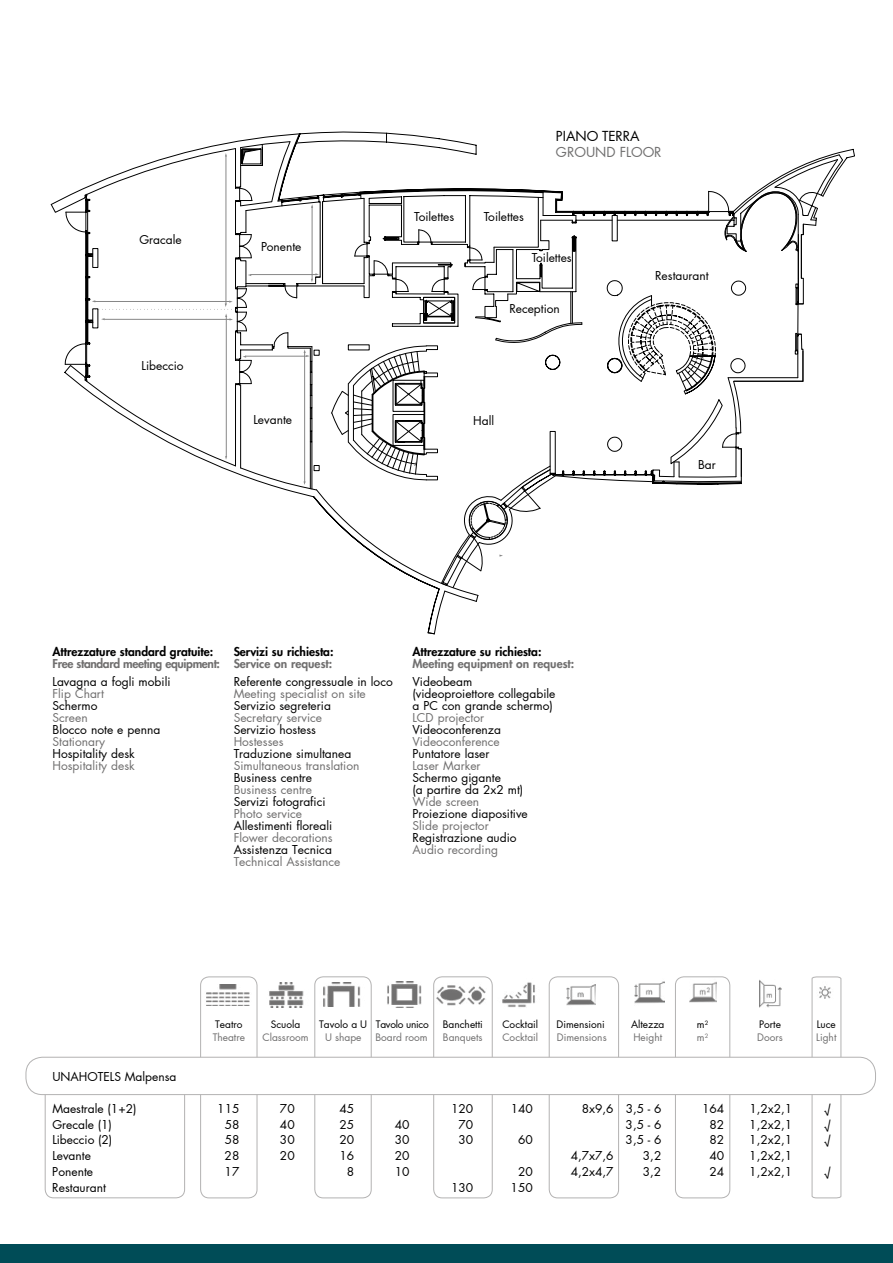
<style>
.page{position:relative;width:893px;height:1263px;background:#fff}
.page>*{position:absolute;margin:0;border:0;box-sizing:border-box;transform-origin:0 0}
.t1{font:13.5px "Futura LT Pro";color:#706f6f}
.t2{font:13.5px "Futura LT Pro";color:#000}
.t3{font:12px/12px "Futura LT Pro";color:#000}
.t4{font:12px "Futura LT Pro";color:#706f6f}
.t5{font:800 12px "Futura LT Pro";color:#000}
.t6{font:800 12px "Futura LT Pro";color:#706f6f}
.t7{font:800 12px "Futura LT Pro";letter-spacing:-.03em;color:#706f6f}
.t8{font:10.2px "Futura LT Pro";color:#706f6f}
.t9{font:10.2px/13.4px "Futura LT Pro";color:#000}
.t10{font:10.2px "Futura LT Pro";letter-spacing:-.025em;color:#000}
.s1{color:#706f6f}
</style>
<div class="page">
<div style="left:675px;top:976px;width:55px;height:222px;border:1px solid #b3b2b2;border-radius:9px"></div>
<div style="left:200px;top:976px;width:57px;height:222px;border:1px solid #b3b2b2;border-radius:9px"></div>
<div style="left:314px;top:976px;width:58px;height:222px;border:1px solid #b3b2b2;border-radius:9px"></div>
<div style="left:433px;top:976px;width:60px;height:222px;border:1px solid #b3b2b2;border-radius:9px"></div>
<div style="left:549px;top:976px;width:70px;height:222px;border:1px solid #b3b2b2;border-radius:9px"></div>
<svg style="left:811px;top:976px;width:31px;height:223px"></svg>
<div style="left:45px;top:1083px;width:140px;height:115px;border:1px solid #b3b2b2;border-radius:9px"></div>
<div style="left:26px;top:1057px;width:849px;height:37px;background:#fff;border-radius:17px"></div>
<div style="left:26px;top:1057px;width:850px;height:38px;border:1px solid #b3b2b2;border-radius:17px"></div>
<svg style="left:65px;top:133px;width:778px;height:469px"></svg>
<img style="left:206px;top:985px;width:44px;height:21px">
<img style="left:269px;top:982px;width:35px;height:25px">
<img style="left:323px;top:983px;width:38px;height:23px">
<img style="left:387px;top:981px;width:35px;height:26px">
<img style="left:502px;top:982px;width:33px;height:25px">
<img style="left:566px;top:984px;width:29px;height:22px">
<img style="left:635px;top:981px;width:29px;height:23px">
<img style="left:689px;top:982px;width:27px;height:21px">
<img style="left:759px;top:979px;width:22px;height:29px">
<img style="left:811px;top:981px;width:29px;height:22px">
<img style="left:436px;top:985px;width:50px;height:21px">
<div style="left:0;top:1245px;width:893px;height:18px;background:#004c57"></div>
<p class="t3" style="left:139px;top:233px;width:44px">Gracale</p>
<p class="t3" style="left:142px;top:359px;width:43px">Libeccio</p>
<p class="t3" style="left:261px;top:241px;width:42px">Ponente</p>
<p class="t3" style="left:254px;top:413px;width:40px">Levante</p>
<p class="t3" style="left:414px;top:210px;width:42px">Toilettes</p>
<p class="t2" style="left:556px;top:127px;width:85px">PIANO TERRA</p>
<p class="t1" style="left:556px;top:143px;width:107px">GROUND FLOOR</p>
<p class="t3" style="left:484px;top:210px;width:42px">Toilettes</p>
<p class="t3" style="left:532px;top:251px;width:42px">Toilettes</p>
<p class="t3" style="left:655px;top:269px;width:55px">Restaurant</p>
<p class="t3" style="left:509px;top:302px;width:52px">Reception</p>
<p class="t3" style="left:473px;top:414px;width:22px">Hall</p>
<p class="t3" style="left:698px;top:459px;width:19px">Bar</p>
<p class="t5" style="left:53px;top:643px;width:162px">Attrezzature standard gratuite:</p>
<p class="t7" style="left:53px;top:655px;width:169px">Free standard meeting equipment:</p>
<p class="t3" style="left:53px;top:675px;width:120px">Lavagna a fogli mobili</p>
<p class="t4" style="left:53px;top:685px;width:53px">Flip Chart</p>
<p class="t3" style="left:53px;top:699px;width:46px">Schermo</p>
<p class="t4" style="left:53px;top:709px;width:37px">Screen</p>
<p class="t3" style="left:53px;top:723px;width:109px">Blocco note e penna</p>
<p class="t4" style="left:53px;top:733px;width:54px">Stationary</p>
<p class="t3" style="left:53px;top:747px;width:84px">Hospitality desk</p>
<p class="t4" style="left:53px;top:757px;width:84px">Hospitality desk</p>
<p class="t5" style="left:234px;top:643px;width:101px">Servizi su richiesta:</p>
<p class="t6" style="left:234px;top:655px;width:100px">Service on request:</p>
<p class="t3" style="left:234px;top:675px;width:161px">Referente congressuale in loco</p>
<p class="t4" style="left:234px;top:685px;width:134px">Meeting specialist on site</p>
<p class="t3" style="left:234px;top:699px;width:99px">Servizio segreteria</p>
<p class="t4" style="left:234px;top:709px;width:90px">Secretary service</p>
<p class="t3" style="left:234px;top:723px;width:84px">Servizio hostess</p>
<p class="t4" style="left:234px;top:733px;width:51px">Hostesses</p>
<p class="t3" style="left:234px;top:747px;width:119px">Traduzione simultanea</p>
<p class="t4" style="left:234px;top:757px;width:127px">Simultaneous translation</p>
<p class="t3" style="left:234px;top:771px;width:80px">Business centre</p>
<p class="t4" style="left:234px;top:781px;width:80px">Business centre</p>
<p class="t3" style="left:234px;top:795px;width:93px">Servizi fotografici</p>
<p class="t4" style="left:234px;top:805px;width:70px">Photo service</p>
<p class="t3" style="left:234px;top:819px;width:100px">Allestimenti floreali</p>
<p class="t4" style="left:234px;top:829px;width:101px">Flower decorations</p>
<p class="t3" style="left:234px;top:843px;width:100px">Assistenza Tecnica</p>
<p class="t4" style="left:234px;top:853px;width:108px">Technical Assistance</p>
<p class="t5" style="left:412px;top:643px;width:130px">Attrezzature su richiesta:</p>
<p class="t6" style="left:412px;top:655px;width:163px">Meeting equipment on request:</p>
<p class="t3" style="left:412px;top:675px;width:144px">Videobeam (videoproiettore collegabile a PC con grande schermo)</p>
<p class="t4" style="left:412px;top:709px;width:73px">LCD projector</p>
<p class="t3" style="left:412px;top:723px;width:90px">Videoconferenza</p>
<p class="t4" style="left:412px;top:733px;width:89px">Videoconference</p>
<p class="t3" style="left:412px;top:747px;width:78px">Puntatore laser</p>
<p class="t4" style="left:412px;top:757px;width:70px">Laser Marker</p>
<p class="t3" style="left:412px;top:771px;width:112px">Schermo gigante<br>(a partire da 2x2 mt)</p>
<p class="t4" style="left:412px;top:793px;width:68px">Wide screen</p>
<p class="t3" style="left:412px;top:807px;width:117px">Proiezione diapositive</p>
<p class="t4" style="left:412px;top:817px;width:78px">Slide projector</p>
<p class="t3" style="left:412px;top:831px;width:106px">Registrazione audio</p>
<p class="t4" style="left:412px;top:841px;width:87px">Audio recording</p>
<p class="t9" style="left:215px;top:1017px;width:29px">Teatro</p>
<p class="t8" style="left:213px;top:1031px;width:34px">Theatre</p>
<p class="t9" style="left:271px;top:1017px;width:31px">Scuola</p>
<p class="t8" style="left:262px;top:1031px;width:48px">Classroom</p>
<p class="t9" style="left:319px;top:1017px;width:50px">Tavolo a U</p>
<p class="t8" style="left:325px;top:1031px;width:38px">U shape</p>
<p class="t10" style="left:376px;top:1017px;width:55px">Tavolo unico</p>
<p class="t8" style="left:375px;top:1031px;width:54px">Board room</p>
<p class="t9" style="left:443px;top:1017px;width:41px">Banchetti</p>
<p class="t8" style="left:443px;top:1031px;width:41px">Banquets</p>
<p class="t9" style="left:502px;top:1017px;width:37px">Cocktail</p>
<p class="t8" style="left:502px;top:1031px;width:37px">Cocktail</p>
<p class="t9" style="left:557px;top:1017px;width:50px">Dimensioni</p>
<p class="t8" style="left:557px;top:1031px;width:51px">Dimensions</p>
<p class="t9" style="left:631px;top:1017px;width:35px">Altezza</p>
<p class="t8" style="left:633px;top:1031px;width:30px">Height</p>
<p class="t9" style="left:697px;top:1017px;width:13px">m<sup>2 </sup><span class="s1">m</span><sup>2</sup></p>
<p class="t9" style="left:759px;top:1017px;width:23px">Porte</p>
<p class="t8" style="left:757px;top:1031px;width:27px">Doors</p>
<p class="t9" style="left:817px;top:1017px;width:21px">Luce</p>
<p class="t8" style="left:816px;top:1031px;width:22px">Light</p>
<p class="t3" style="left:52px;top:1071px;width:126px">UNAHOTELS Malpensa</p>
<p class="t3" style="left:52px;top:1102px;width:86px">Maestrale (1+2)</p>
<p class="t3" style="left:217px;top:1102px;width:24px">115</p>
<p class="t3" style="left:280px;top:1102px;width:16px">70</p>
<p class="t3" style="left:339px;top:1102px;width:16px">45</p>
<p class="t3" style="left:451px;top:1102px;width:24px">120</p>
<p class="t3" style="left:511px;top:1102px;width:24px">140</p>
<p class="t3" style="left:582px;top:1102px;width:81px">8x9,6 3,5 - 6</p>
<p class="t3" style="left:702px;top:1102px;width:24px">164</p>
<p class="t3" style="left:749px;top:1102px;width:44px">1,2x2,1</p>
<p class="t3" style="left:824px;top:1102px;width:8px">√</p>
<p class="t3" style="left:52px;top:1118px;width:61px">Grecale (1)</p>
<p class="t3" style="left:225px;top:1118px;width:16px">58</p>
<p class="t3" style="left:280px;top:1118px;width:16px">40</p>
<p class="t3" style="left:339px;top:1118px;width:16px">25</p>
<p class="t3" style="left:395px;top:1118px;width:16px">40</p>
<p class="t3" style="left:459px;top:1118px;width:16px">70</p>
<p class="t3" style="left:626px;top:1118px;width:37px">3,5 - 6</p>
<p class="t3" style="left:709px;top:1118px;width:16px">82</p>
<p class="t3" style="left:749px;top:1118px;width:44px">1,2x2,1</p>
<p class="t3" style="left:824px;top:1118px;width:8px">√</p>
<p class="t3" style="left:52px;top:1134px;width:62px">Libeccio (2)</p>
<p class="t3" style="left:225px;top:1134px;width:16px">58</p>
<p class="t3" style="left:280px;top:1134px;width:16px">30</p>
<p class="t3" style="left:339px;top:1134px;width:16px">20</p>
<p class="t3" style="left:395px;top:1134px;width:16px">30</p>
<p class="t3" style="left:459px;top:1134px;width:16px">30</p>
<p class="t3" style="left:518px;top:1134px;width:16px">60</p>
<p class="t3" style="left:626px;top:1134px;width:37px">3,5 - 6</p>
<p class="t3" style="left:709px;top:1134px;width:16px">82</p>
<p class="t3" style="left:749px;top:1134px;width:44px">1,2x2,1</p>
<p class="t3" style="left:824px;top:1134px;width:8px">√</p>
<p class="t3" style="left:52px;top:1149px;width:40px">Levante</p>
<p class="t3" style="left:225px;top:1149px;width:16px">28</p>
<p class="t3" style="left:280px;top:1149px;width:16px">20</p>
<p class="t3" style="left:339px;top:1149px;width:16px">16</p>
<p class="t3" style="left:395px;top:1149px;width:16px">20</p>
<p class="t3" style="left:571px;top:1149px;width:44px">4,7x7,6</p>
<p class="t3" style="left:643px;top:1149px;width:20px">3,2</p>
<p class="t3" style="left:709px;top:1149px;width:16px">40</p>
<p class="t3" style="left:749px;top:1149px;width:44px">1,2x2,1</p>
<p class="t3" style="left:52px;top:1165px;width:42px">Ponente</p>
<p class="t3" style="left:225px;top:1165px;width:16px">17</p>
<p class="t3" style="left:347px;top:1165px;width:9px">8</p>
<p class="t3" style="left:395px;top:1165px;width:16px">10</p>
<p class="t3" style="left:518px;top:1165px;width:16px">20</p>
<p class="t3" style="left:571px;top:1165px;width:44px">4,2x4,7</p>
<p class="t3" style="left:643px;top:1165px;width:20px">3,2</p>
<p class="t3" style="left:709px;top:1165px;width:16px">24</p>
<p class="t3" style="left:749px;top:1165px;width:44px">1,2x2,1</p>
<p class="t3" style="left:824px;top:1165px;width:8px">√</p>
<p class="t3" style="left:52px;top:1181px;width:55px">Restaurant</p>
<p class="t3" style="left:451px;top:1181px;width:24px">130</p>
<p class="t3" style="left:511px;top:1181px;width:24px">150</p>
</div>
